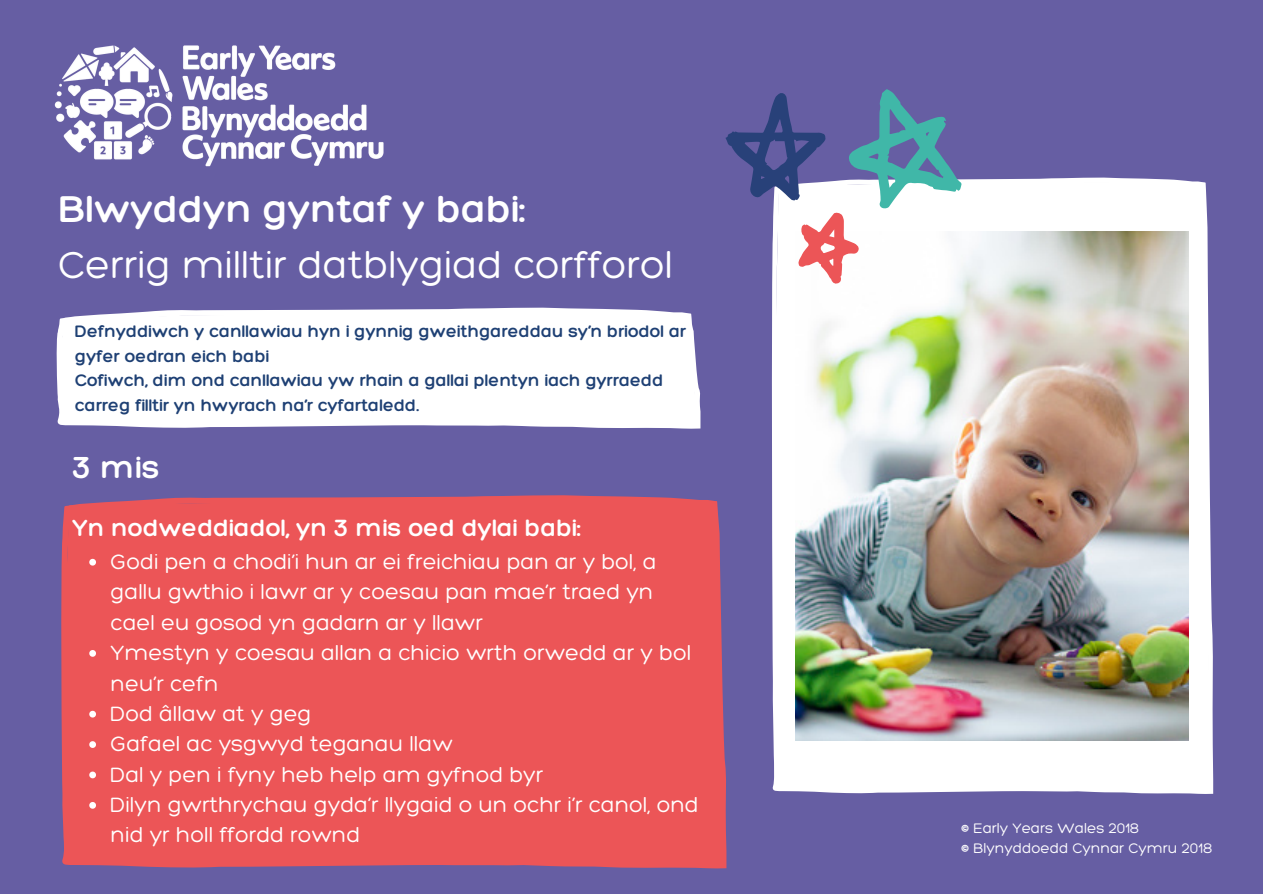
<style>
.page{position:relative;width:1263px;height:894px;background:#fff}
.page>*{position:absolute;margin:0;border:0;box-sizing:border-box;transform-origin:0 0}
.t1{font:300 40.5px "Hero";color:#fff}
.t2{font:300 40.5px "Hero";color:#fff}
.t3{font:300 33px "Hero";color:#fff}
.t4{font:300 25.5px "Hero";color:#fff}
.t5{font:300 22.5px/30.3px "Hero";color:#fff}
.t6{font:300 18px/24.8px "Hero";color:#1e4074}
.t7{font:300 15px "Hero";color:#fff}
</style>
<div class="page">
<div style="left:0;top:0;width:1263px;height:893px;background:#665ea3"></div>
<div style="left:61px;top:495px;width:666px;height:373px;background:#ec5557"></div>
<svg style="left:771px;top:177px;width:442px;height:616px;background:#f5f4f8"></svg>
<img style="left:795px;top:231px;width:394px;height:509px">
<svg style="left:726px;top:89px;width:236px;height:196px"></svg>
<svg style="left:89px;top:558px;width:7px;height:7px"></svg>
<svg style="left:89px;top:649px;width:7px;height:7px"></svg>
<svg style="left:89px;top:710px;width:7px;height:7px"></svg>
<svg style="left:89px;top:741px;width:7px;height:6px"></svg>
<svg style="left:89px;top:771px;width:7px;height:7px"></svg>
<svg style="left:89px;top:801px;width:7px;height:7px"></svg>
<div style="left:56px;top:307px;width:645px;height:122px;background:#fff"></div>
<img style="left:54px;top:45px;width:330px;height:122px">
<p class="t2" style="left:58px;top:183px;width:469px">Blwyddyn gyntaf y babi:</p>
<p class="t1" style="left:58px;top:240px;width:616px">Cerrig milltir datblygiad corfforol</p>
<p class="t6" style="left:75px;top:318px;width:612px">Defnyddiwch y canllawiau hyn i gynnig gweithgareddau sy’n briodol ar gyfer oedran eich babi</p>
<p class="t6" style="left:75px;top:367px;width:590px">Cofiwch, dim ond canllawiau yw rhain a gallai plentyn iach gyrraedd carreg filltir yn hwyrach na’r cyfartaledd.</p>
<p class="t3" style="left:72px;top:447px;width:89px">3 mis</p>
<p class="t4" style="left:72px;top:512px;width:510px">Yn nodweddiadol, yn 3 mis oed dylai babi:</p>
<p class="t5" style="left:111px;top:545px;width:547px">Godi pen a chodi’i hun ar ei freichiau pan ar y bol, a gallu gwthio i lawr ar y coesau pan mae’r traed yn cael eu gosod yn gadarn ar y llawr</p>
<p class="t5" style="left:111px;top:637px;width:582px">Ymestyn y coesau allan a chicio wrth orwedd ar y bol neu’r cefn</p>
<p class="t5" style="left:111px;top:697px;width:202px">Dod âllaw at y geg</p>
<p class="t5" style="left:111px;top:728px;width:344px">Gafael ac ysgwyd teganau llaw</p>
<p class="t5" style="left:111px;top:758px;width:434px">Dal y pen i fyny heb help am gyfnod byr</p>
<p class="t5" style="left:111px;top:788px;width:590px">Dilyn gwrthrychau gyda’r llygaid o un ochr i’r canol, ond nid yr holl ffordd rownd</p>
<p class="t7" style="left:961px;top:818px;width:179px">© Early Years Wales 2018</p>
<p class="t7" style="left:961px;top:838px;width:252px">© Blynyddoedd Cynnar Cymru 2018</p>
</div>
